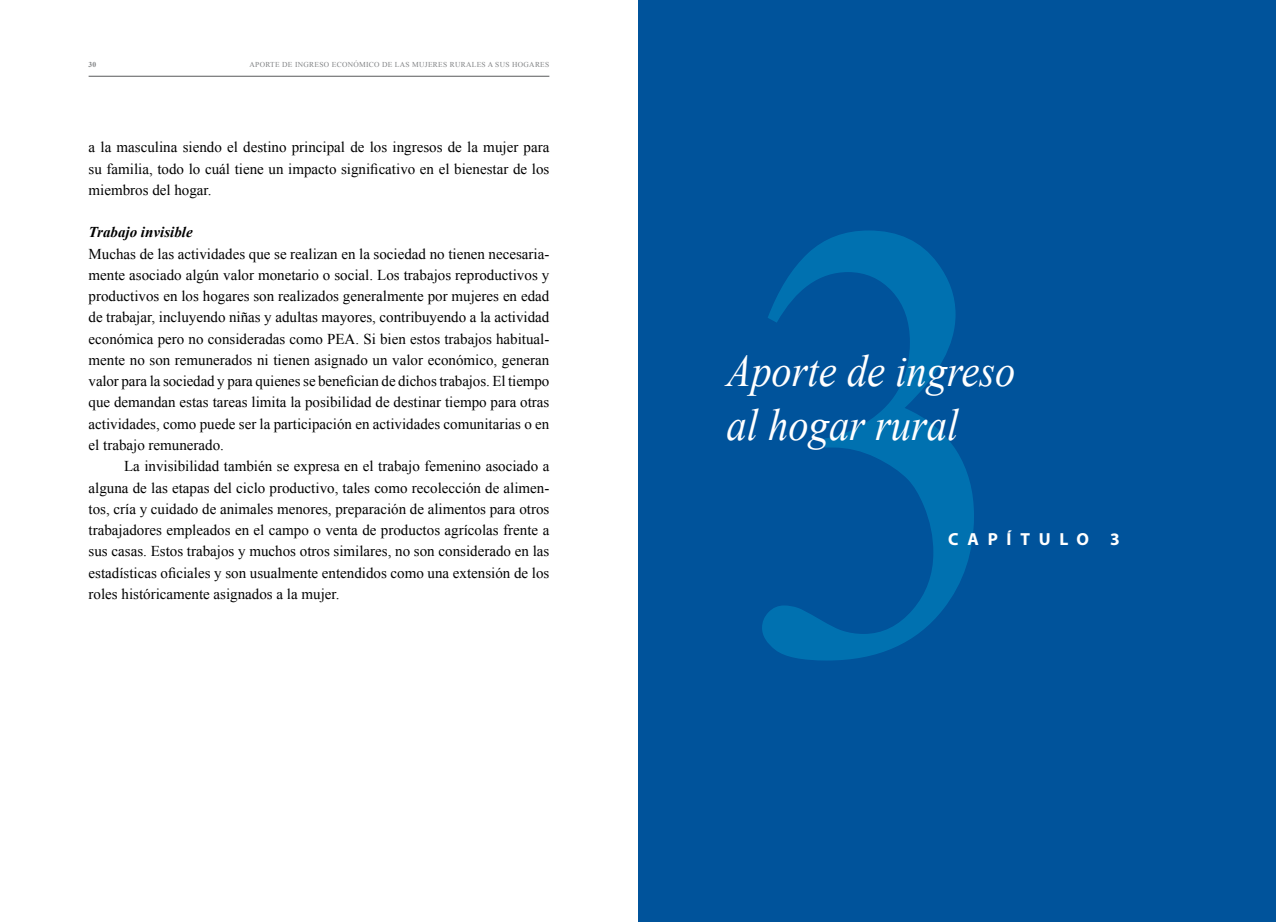
<style>
.page{position:relative;width:1276px;height:922px;background:#fff}
.page>*{position:absolute;margin:0;border:0;box-sizing:border-box;transform-origin:0 0}
.t1{font:italic 45px/54px "Times New Roman";color:#fff;scale:.9 1}
.t2{font:700 17.5px "Myriad Pro";letter-spacing:.5em;color:#fff}
.t3{font:15px/21.2px "Times New Roman";color:#000;text-align:justify}
.t4{font:italic 700 15px "Times New Roman";color:#000}
.t5{font:7.5px "Times New Roman";letter-spacing:.04em;color:#808284}
.t6{font:700 7.5px "Times New Roman";color:#808284}
</style>
<div class="page">
<hr style="left:89px;top:76px;width:460px;height:1px;background:#58595b">
<div style="left:638px;top:0;width:638px;height:921px;background:#00539b"></div>
<svg style="left:762px;top:230px;width:212px;height:430px"></svg>
<p class="t6" style="left:89px;top:60px;width:9px">30</p>
<p class="t5" style="left:249px;top:60px;width:301px">APORTE DE INGRESO ECONÓMICO DE LAS MUJERES RURALES A SUS HOGARES</p>
<p class="t3" style="left:89px;top:136px;width:462px">a la masculina siendo el destino principal de los ingresos de la mujer para su familia, todo lo cuál tiene un impacto significativo en el bienestar de los miembros del hogar.</p>
<p class="t4" style="left:89px;top:223px;width:106px">Trabajo invisible</p>
<p class="t3" style="left:89px;top:243px;width:462px">Muchas de las actividades que se realizan en la sociedad no tienen necesaria&shy;mente asociado algún valor monetario o social. Los trabajos reproductivos y productivos en los hogares son realizados generalmente por mujeres en edad de trabajar, incluyendo niñas y adultas mayores, contribuyendo a la actividad económica pero no consideradas como PEA. Si bien estos trabajos habitual&shy;mente no son remunerados ni tienen asignado un valor económico, generan valor para la sociedad y para quienes se benefician de dichos trabajos. El tiempo que demandan estas tareas limita la posibilidad de destinar tiempo para otras actividades, como puede ser la participación en actividades comunitarias o en el trabajo remunerado.</p>
<p class="t3" style="left:89px;top:455px;width:462px;text-indent:35px">La invisibilidad también se expresa en el trabajo femenino asociado a alguna de las etapas del ciclo productivo, tales como recolección de alimen&shy;tos, cría y cuidado de animales menores, preparación de alimentos para otros trabajadores empleados en el campo o venta de productos agrícolas frente a sus casas. Estos trabajos y muchos otros similares, no son considerado en las estadísticas oficiales y son usualmente entendidos como una extensión de los roles históricamente asignados a la mujer.</p>
<h1 class="t1" style="left:726px;top:343px;width:322px">Aporte de ingreso al hogar rural</h1>
<p class="t2" style="left:948px;top:527px;width:173px">CAPÍTULO 3</p>
</div>
